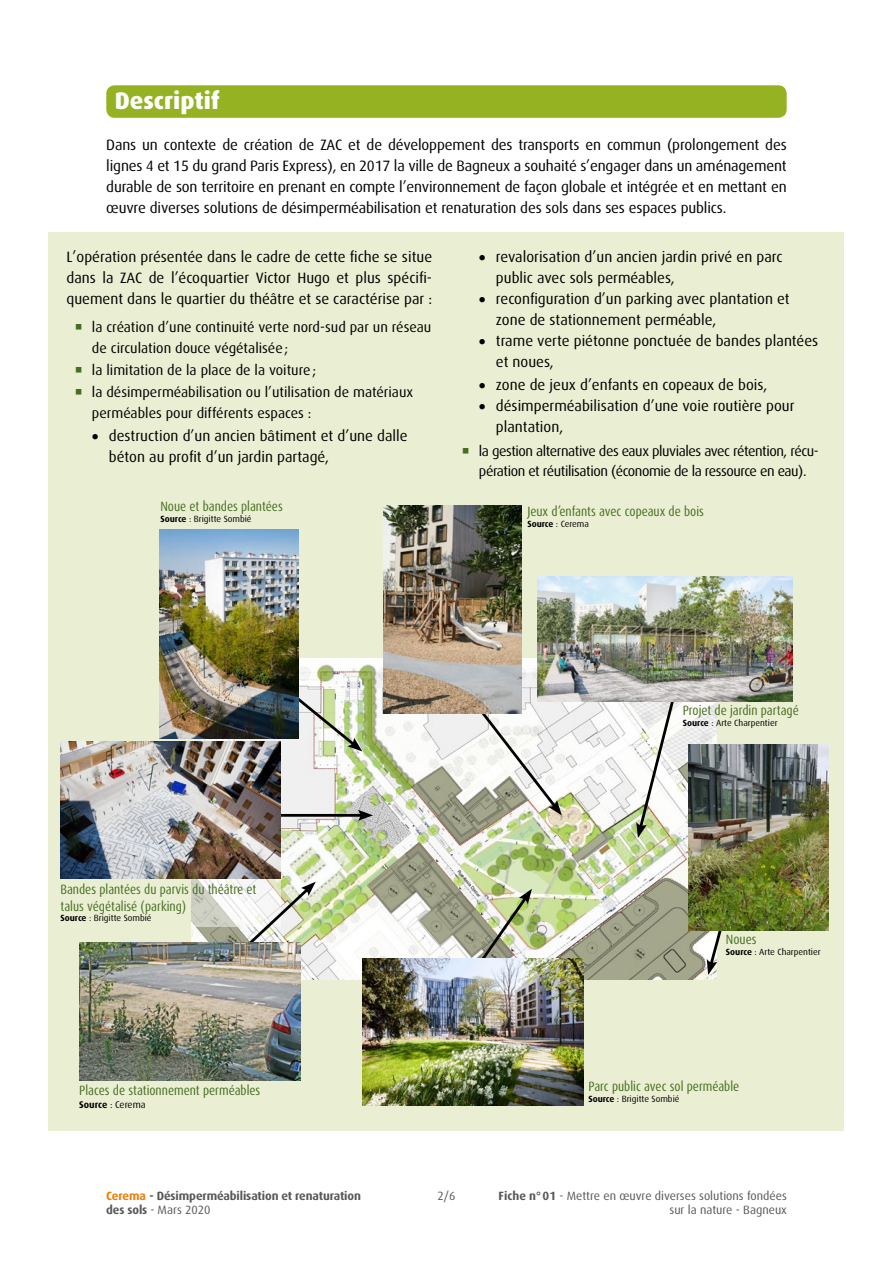
<style>
.page{position:relative;width:893px;height:1263px;background:#fff}
.page>*{position:absolute;margin:0;border:0;box-sizing:border-box;transform-origin:0 0}
.Titre_1{font:800 24px "Dax OT";color:#fff}
.corps_de_texte{font:15px/21px "Dax OT";color:#000}
.t1{font:14.25px/20.2px "Dax OT";color:#000}
.t2{font:14.25px/20.2px "Dax OT";letter-spacing:-.03em;color:#000}
.legende{font:condensed 13.5px/16.5px "Dax OT";color:#466d20}
.t3{font:12px/14.4px "Dax OT";color:#575756;text-align:right}
.t4{font:700 12px/14.4px "Dax OT";letter-spacing:-.01em;color:#575756}
.Source{font:9.75px "Dax OT";color:#000}
.Source-2{font:9px "Dax OT";color:#000}
.s1{font-weight:700}
.s2{color:#ef7d00}
.s3{font-weight:400}
</style>
<div class="page">
<div style="left:106px;top:85px;width:681px;height:33px;background:#95b222;border-radius:9px"></div>
<div style="left:49px;top:233px;width:795px;height:898px;background:#eaefd3"></div>
<img style="left:192px;top:659px;width:524px;height:320px">
<svg style="left:636px;top:701px;width:40px;height:137px;background:#dbddd4"></svg>
<svg style="left:470px;top:698px;width:92px;height:117px;background:#dadbd5"></svg>
<svg style="left:282px;top:685px;width:80px;height:66px;background:#d3d9c8"></svg>
<hr style="left:274px;top:814px;width:89px;height:3px;background:#000">
<svg style="left:358px;top:810px;width:15px;height:11px"></svg>
<img style="left:468px;top:889px;width:64px;height:69px">
<img style="left:383px;top:506px;width:139px;height:207px">
<img style="left:538px;top:576px;width:254px;height:125px">
<img style="left:362px;top:958px;width:221px;height:147px">
<img style="left:159px;top:530px;width:140px;height:208px">
<svg style="left:707px;top:930px;width:18px;height:45px"></svg>
<img style="left:688px;top:744px;width:140px;height:186px">
<svg style="left:192px;top:878px;width:89px;height:49px;background:#d3d3ca"></svg>
<svg style="left:221px;top:882px;width:95px;height:89px;background:#d9dcce"></svg>
<img style="left:79px;top:942px;width:221px;height:138px">
<img style="left:60px;top:741px;width:221px;height:137px">
<p class="Titre_1" style="left:115px;top:87px;width:107px">Descriptif</p>
<p class="corps_de_texte" style="left:106px;top:135px;width:682px;text-align:justify">Dans un contexte de création de ZAC et de développement des transports en commun (prolongement des lignes 4 et 15 du grand Paris Express), en 2017 la ville de Bagneux a souhaité s’engager dans un aménagement durable de son territoire en prenant en compte l’environnement de façon globale et intégrée et en mettant en œuvre diverses solutions de désimperméabilisation et renaturation des sols dans ses espaces publics.</p>
<p class="corps_de_texte" style="left:66px;top:246px;width:367px;text-align:justify">L’opération présentée dans le cadre de cette fiche se situe dans la ZAC de l’écoquartier Victor Hugo et plus spécifi&shy;quement dans le quartier du théâtre et se caractérise par :</p>
<p class="t1" style="left:92px;top:317px;width:341px">la création d’une continuité verte nord-sud par un réseau de circulation douce végétalisée;</p>
<p class="t1" style="left:92px;top:360px;width:226px">la limitation de la place de la voiture;</p>
<p class="t1" style="left:92px;top:382px;width:323px">la désimperméabilisation ou l’utilisation de matériaux perméables pour différents espaces :</p>
<p class="corps_de_texte" style="left:109px;top:425px;width:300px;text-indent:-17px">• destruction d’un ancien bâtiment et d’une dalle béton au profit d’un jardin partagé,</p>
<p class="legende" style="left:160px;top:498px;width:124px">Noue et bandes plantées</p>
<p class="Source-2" style="left:160px;top:513px;width:93px"><span class="s1">Source</span> : Brigitte Sombié</p>
<p class="corps_de_texte" style="left:496px;top:246px;width:288px;text-indent:-17px">• revalorisation d’un ancien jardin privé en parc public avec sols perméables,</p>
<p class="corps_de_texte" style="left:496px;top:288px;width:295px;text-indent:-17px">• reconfiguration d’un parking avec plantation et zone de stationnement perméable,</p>
<p class="corps_de_texte" style="left:496px;top:330px;width:324px;text-indent:-17px">• trame verte piétonne ponctuée de bandes plantées et noues,</p>
<p class="corps_de_texte" style="left:479px;top:374px;width:290px">• zone de jeux d’enfants en copeaux de bois,</p>
<p class="corps_de_texte" style="left:496px;top:395px;width:300px;text-indent:-17px">• désimperméabilisation d’une voie routière pour plantation,</p>
<p class="t2" style="left:479px;top:441px;width:341px">la gestion alternative des eaux pluviales avec rétention, récu&shy;pération et réutilisation (économie de la ressource en eau).</p>
<p class="legende" style="left:527px;top:503px;width:178px">Jeux d’enfants avec copeaux de bois</p>
<p class="Source-2" style="left:527px;top:518px;width:63px"><span class="s1">Source</span> : Cerema</p>
<p class="legende" style="left:60px;top:881px;width:197px">Bandes plantées du parvis du théâtre et talus végétalisé (parking)</p>
<p class="Source-2" style="left:60px;top:913px;width:93px"><span class="s1">Source</span> : Brigitte Sombié</p>
<p class="legende" style="left:79px;top:1082px;width:183px">Places de stationnement perméables</p>
<p class="Source" style="left:79px;top:1100px;width:68px"><span class="s1">Source</span> : Cerema</p>
<p class="legende" style="left:683px;top:703px;width:118px">Projet de jardin partagé</p>
<p class="Source-2" style="left:683px;top:718px;width:96px"><span class="s1">Source</span> : Arte Charpentier</p>
<p class="legende" style="left:726px;top:932px;width:32px">Noues</p>
<p class="Source-2" style="left:726px;top:947px;width:96px"><span class="s1">Source</span> : Arte Charpentier</p>
<p class="legende" style="left:588px;top:1078px;width:153px">Parc public avec sol perméable</p>
<p class="Source-2" style="left:588px;top:1094px;width:93px"><span class="s1">Source</span> : Brigitte Sombié</p>
<p class="t3" style="left:437px;top:1189px;width:19px">2/6</p>
<p class="t4" style="left:106px;top:1188px;width:256px"><span class="s2">Cerema</span> - Désimperméabilisation et renaturation des sols <span class="s3">- Mars 2020</span></p>
<p class="t3" style="left:499px;top:1189px;width:290px"><span class="s1">Fiche n°01</span> - Mettre en œuvre diverses solutions fondées sur la nature - Bagneux</p>
</div>
